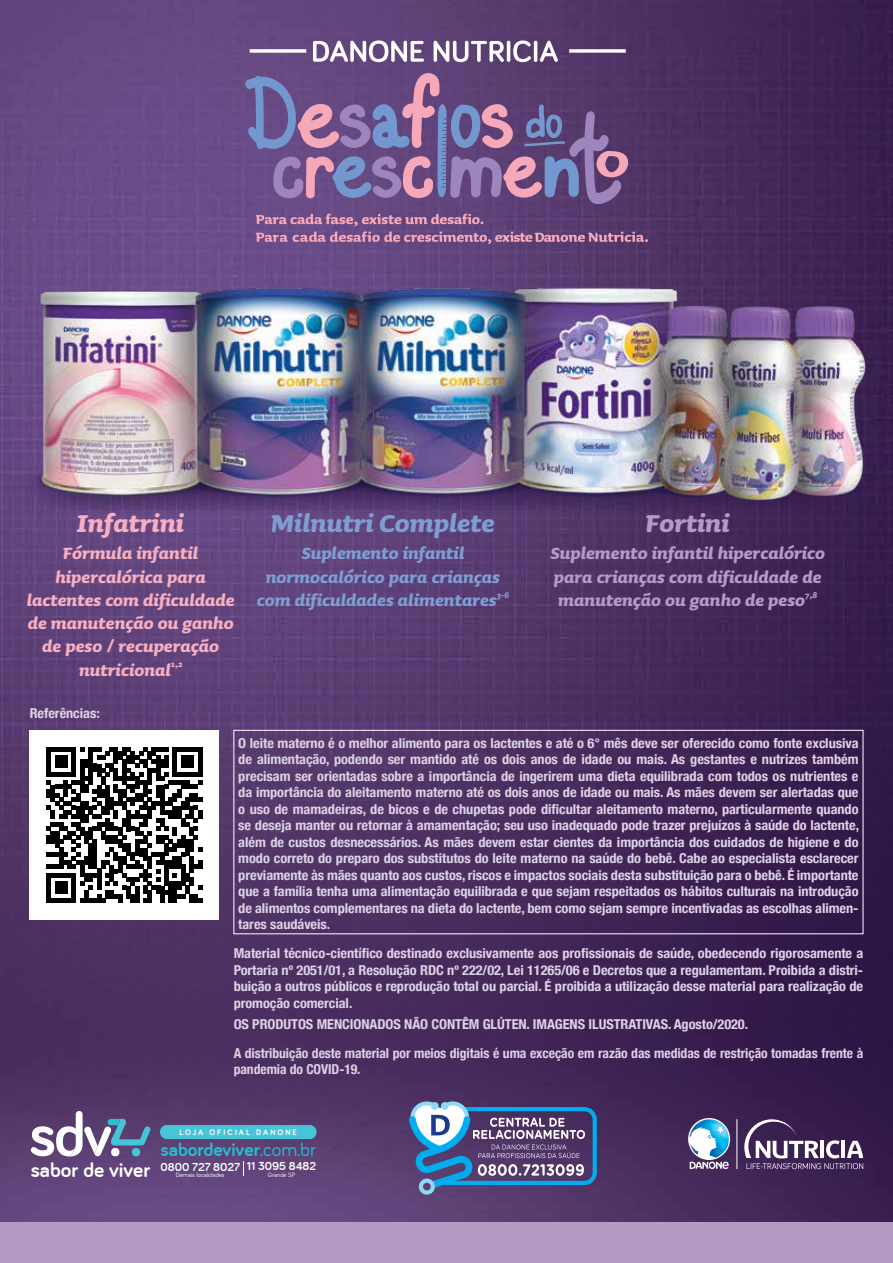
<style>
.page{position:relative;width:893px;height:1263px;background:#fff}
.page>*{position:absolute;margin:0;border:0;box-sizing:border-box;transform-origin:0 0}
.t1{font:italic 700 31.05px "Sauna";color:#7e9ed2}
.t2{font:italic 700 31.05px "Sauna";color:#f7aec0}
.t3{font:italic 700 31.05px "Sauna";color:#b59bc4}
.t4{font:700 21.6px "Bariol";color:#fff}
.t5{font:italic 700 20.7px/23.2px "Sauna";color:#f7aec0;text-align:center}
.t6{font:italic 700 20.7px/23.2px "Sauna";color:#b59bc4}
.t7{font:italic 700 20.7px/23.2px "Sauna";color:#7e9ed2;text-align:center}
.t8{font:700 19.5px "Bariol";color:#27bfcf}
.t9{font:700 condensed 13.65px/16.5px "Helvetica Neue";letter-spacing:-.005em;color:#dcd2e5;text-align:justify;scale:1.05 1}
.t10{font:700 condensed 13.65px "Helvetica Neue";letter-spacing:-.005em;color:#dcd2e5}
.t11{font:700 12px "Bariol";color:#fff}
.t12{font:700 8.25px "Bariol";letter-spacing:.25em;color:#fff}
.t13{font:6.45px "Bariol";color:#fff}
.s1{font-weight:400}
</style>
<div class="page">
<img style="left:0;top:0;width:893px;height:1222px">
<div style="left:0;top:1222px;width:893px;height:41px;background:#b59bc4"></div>
<svg style="left:245px;top:72px;width:383px;height:132px"></svg>
<svg style="left:256px;top:214px;width:392px;height:30px"></svg>
<svg style="left:250px;top:49px;width:56px;height:4px"></svg>
<svg style="left:569px;top:49px;width:57px;height:4px"></svg>
<svg style="left:313px;top:41px;width:111px;height:21px"></svg>
<svg style="left:434px;top:41px;width:70px;height:21px"></svg>
<hr style="left:507px;top:41px;width:3px;height:21px;background:#fff;border-radius:2px">
<svg style="left:513px;top:41px;width:18px;height:21px"></svg>
<hr style="left:534px;top:41px;width:3px;height:21px;background:#fff;border-radius:2px">
<svg style="left:540px;top:41px;width:18px;height:21px"></svg>
<svg style="left:31px;top:1111px;width:120px;height:45px"></svg>
<svg style="left:243px;top:1161px;width:1px;height:15px"></svg>
<div style="left:160px;top:1125px;width:157px;height:14px;background:#48c4d8;border-radius:7px"></div>
<svg style="left:744px;top:1119px;width:119px;height:50px"></svg>
<hr style="left:737px;top:1119px;width:1px;height:50px;background:#fff">
<svg style="left:688px;top:1118px;width:42px;height:42px"></svg>
<svg style="left:690px;top:1162px;width:39px;height:7px"></svg>
<svg style="left:696px;top:1119px;width:13px;height:5px"></svg>
<svg style="left:409px;top:1094px;width:188px;height:101px"></svg>
<div style="left:234px;top:730px;width:629px;height:204px;border:1px solid #fff"></div>
<img style="left:13px;top:269px;width:865px;height:241px">
<div style="left:30px;top:730px;width:189px;height:189px;background:#fff"></div>
<svg style="left:47px;top:747px;width:155px;height:155px"></svg>
<h1 class="t2" style="left:77px;top:504px;width:108px">Infatrini</h1>
<h3 class="t5" style="left:27px;top:541px;width:209px">Fórmula infantil hipercalórica para lactentes com dificuldade de manutenção ou ganho de peso / recuperação nutricional<sup>1,2</sup></h3>
<p class="t9" style="left:30px;top:704px;width:68px">Referências:</p>
<h1 class="t1" style="left:271px;top:504px;width:225px">Milnutri Complete</h1>
<h3 class="t7" style="left:257px;top:541px;width:254px">Suplemento infantil normocalórico para crianças com dificuldades alimentares<sup>3-6</sup></h3>
<h1 class="t3" style="left:646px;top:504px;width:85px">Fortini</h1>
<h3 class="t6" style="left:550px;top:541px;width:276px">Suplemento infantil hipercalórico para crianças com dificuldade de manutenção ou ganho de peso<sup>7,8</sup></h3>
<p class="t9" style="left:238px;top:734px;width:593px">O leite materno é o melhor alimento para os lactentes e até o 6° mês deve ser oferecido como fonte exclusiva de alimentação, podendo ser mantido até os dois anos de idade ou mais. As gestantes e nutrizes também precisam ser orientadas sobre a importância de ingerirem uma dieta equilibrada com todos os nutrientes e da importância do aleitamento materno até os dois anos de idade ou mais. As mães devem ser alertadas que o uso de mamadeiras, de bicos e de chupetas pode dificultar aleitamento materno, particularmente quando se deseja manter ou retornar à amamentação; seu uso inadequado pode trazer prejuízos à saúde do lactente, além de custos desnecessários. As mães devem estar cientes da importância dos cuidados de higiene e do modo correto do preparo dos substitutos do leite materno na saúde do bebê. Cabe ao especialista esclarecer previamente às mães quanto aos custos, riscos e impactos sociais desta substituição para o bebê. É importante que a família tenha uma alimentação equilibrada e que sejam respeitados os hábitos culturais na introdução de alimentos complementares na dieta do lactente, bem como sejam sempre incentivadas as escolhas alimen&shy;tares saudáveis.</p>
<p class="t9" style="left:234px;top:944px;width:601px">Material técnico-científico destinado exclusivamente aos profissionais de saúde, obedecendo rigorosamente a Portaria nº 2051/01, a Resolução RDC nº 222/02, Lei 11265/06 e Decretos que a regulamentam. Proibida a distri&shy;buição a outros públicos e reprodução total ou parcial. É proibida a utilização desse material para realização de promoção comercial.</p>
<p class="t9" style="left:234px;top:1008px;width:601px;line-height:29.2px">OS PRODUTOS MENCIONADOS NÃO CONTÊM GLÚTEN. IMAGENS ILUSTRATIVAS. Agosto/2020.<br>A distribuição deste material por meios digitais é uma exceção em razão das medidas de restrição tomadas frente à</p>
<p class="t10" style="left:234px;top:1058px;width:128px">pandemia do COVID-19.</p>
<h2 class="t4" style="left:31px;top:1157px;width:121px">sabor de viver</h2>
<p class="t12" style="left:180px;top:1128px;width:119px">LOJA OFICIAL DANONE</p>
<h3 class="t8" style="left:161px;top:1138px;width:157px">sabordeviver<span class="s1">.com.br</span></h3>
<p class="t11" style="left:247px;top:1159px;width:71px">11 3095 8482</p>
<p class="t13" style="left:268px;top:1171px;width:29px">Grande SP</p>
<p class="t11" style="left:161px;top:1160px;width:81px">0800 727 8027</p>
<p class="t13" style="left:176px;top:1171px;width:50px">Demais localidades</p>
</div>
